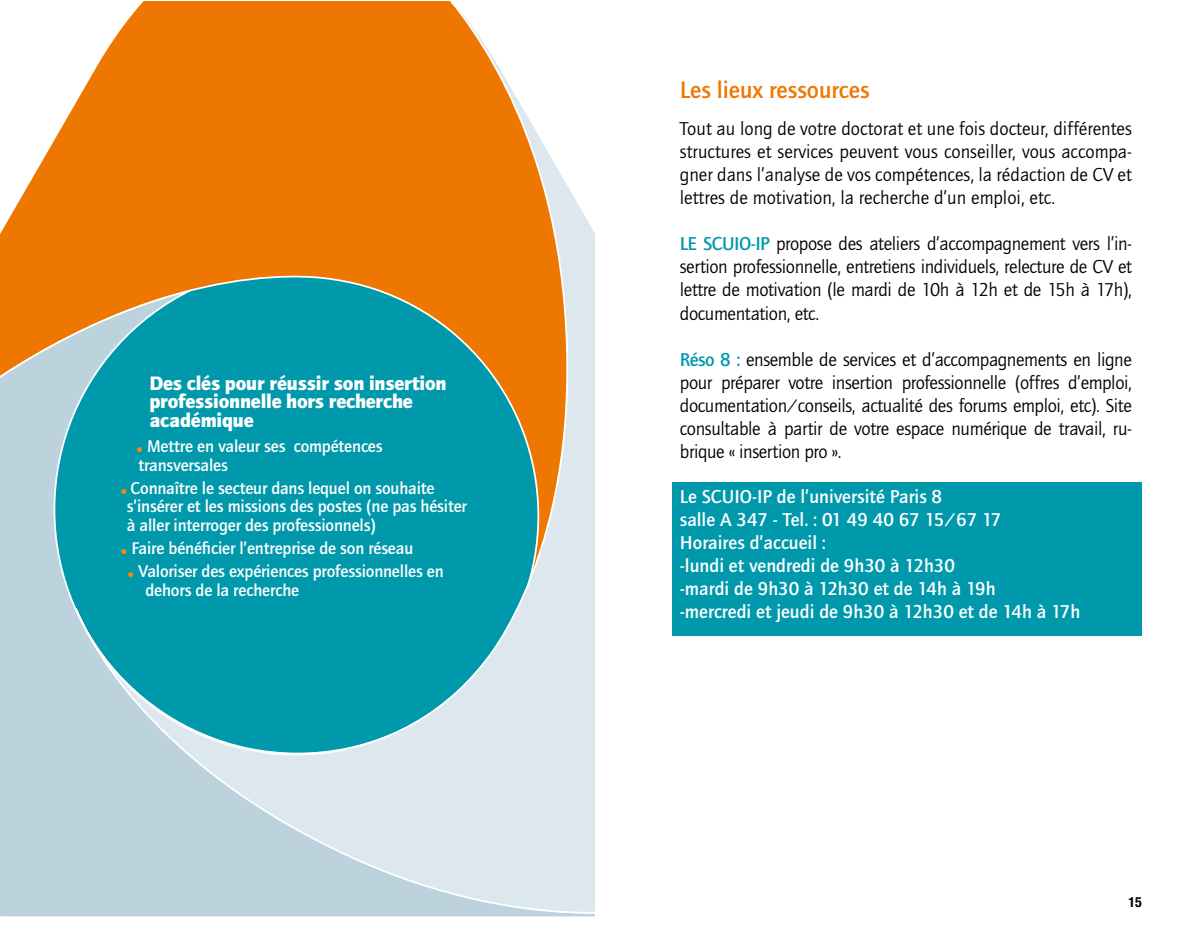
<style>
.page{position:relative;width:1191px;height:943px;background:#fff}
.page>*{position:absolute;margin:0;border:0;box-sizing:border-box;transform-origin:0 0}
.t1{font:700 24.5px "Quay Sans";color:#ee7701}
.t2{font:900 20.12px/18.4px "Quay Sans";letter-spacing:-.01em;color:#fff}
.t3{font:19.25px/23.1px "Quay Sans";letter-spacing:-.02em;color:#000;text-align:justify}
.t4{font:500 19.25px/23.1px "Quay Sans";color:#fff}
.t5{font:500 17.5px/18.4px "Quay Sans";letter-spacing:-.01em;color:#fff}
.t6{font:700 condensed 14px "Helvetica Neue";color:#000}
.s1{font-weight:500;color:#0099ac}
</style>
<div class="page">
<svg style="left:0;top:203px;width:18px;height:472px;background:#ceb798"></svg>
<svg style="left:18px;top:1px;width:577px;height:916px;background:#93aa91"></svg>
<div style="left:672px;top:482px;width:469px;height:153px;background:#0099ac"></div>
<svg style="left:137px;top:447px;width:5px;height:5px"></svg>
<svg style="left:121px;top:489px;width:5px;height:5px"></svg>
<svg style="left:121px;top:549px;width:5px;height:5px"></svg>
<svg style="left:128px;top:572px;width:5px;height:5px"></svg>
<p class="t2" style="left:149px;top:374px;width:299px">Des clés pour réussir son insertion professionnelle hors recherche académique</p>
<p class="t5" style="left:138px;top:437px;width:246px;text-indent:9px">Mettre en valeur ses compétences transversales</p>
<p class="t5" style="left:127px;top:479px;width:341px">Connaître le secteur dans lequel on souhaite s’insérer et les missions des postes (ne pas hésiter à aller interroger des professionnels)</p>
<p class="t5" style="left:138px;top:537px;width:307px;line-height:23.3px;text-indent:-7px">Faire bénéficier l’entreprise de son réseau<br>Valoriser des expériences professionnelles en</p>
<p class="t5" style="left:145px;top:581px;width:155px">dehors de la recherche</p>
<p class="t1" style="left:680px;top:75px;width:191px">Les lieux ressources</p>
<p class="t3" style="left:680px;top:117px;width:453px">Tout au long de votre doctorat et une fois docteur, différentes structures et services peuvent vous conseiller, vous accompa&shy;gner dans l’analyse de vos compétences, la rédaction de CV et lettres de motivation, la recherche d’un emploi, etc.</p>
<p class="t3" style="left:680px;top:232px;width:453px"><span class="s1">LE SCUIO-IP</span> propose des ateliers d’accompagnement vers l’in&shy;sertion professionnelle, entretiens individuels, relecture de CV et lettre de motivation (le mardi de 10h à 12h et de 15h à 17h), documentation, etc.</p>
<p class="t3" style="left:680px;top:348px;width:453px"><span class="s1">Réso 8 :</span> ensemble de services et d’accompagnements en ligne pour préparer votre insertion professionnelle (offres d’emploi, documentation/conseils, actualité des forums emploi, etc). Site consultable à partir de votre espace numérique de travail, ru&shy;brique « insertion pro ».</p>
<p class="t4" style="left:680px;top:485px;width:402px">Le SCUIO-IP de l’université Paris 8<br>salle A 347 - Tel. : 01 49 40 67 15/67 17<br>Horaires d’accueil :<br>-lundi et vendredi de 9h30 à 12h30<br>-mardi de 9h30 à 12h30 et de 14h à 19h<br>-mercredi et jeudi de 9h30 à 12h30 et de 14h à 17h</p>
<p class="t6" style="left:1128px;top:893px;width:15px">15</p>
</div>
